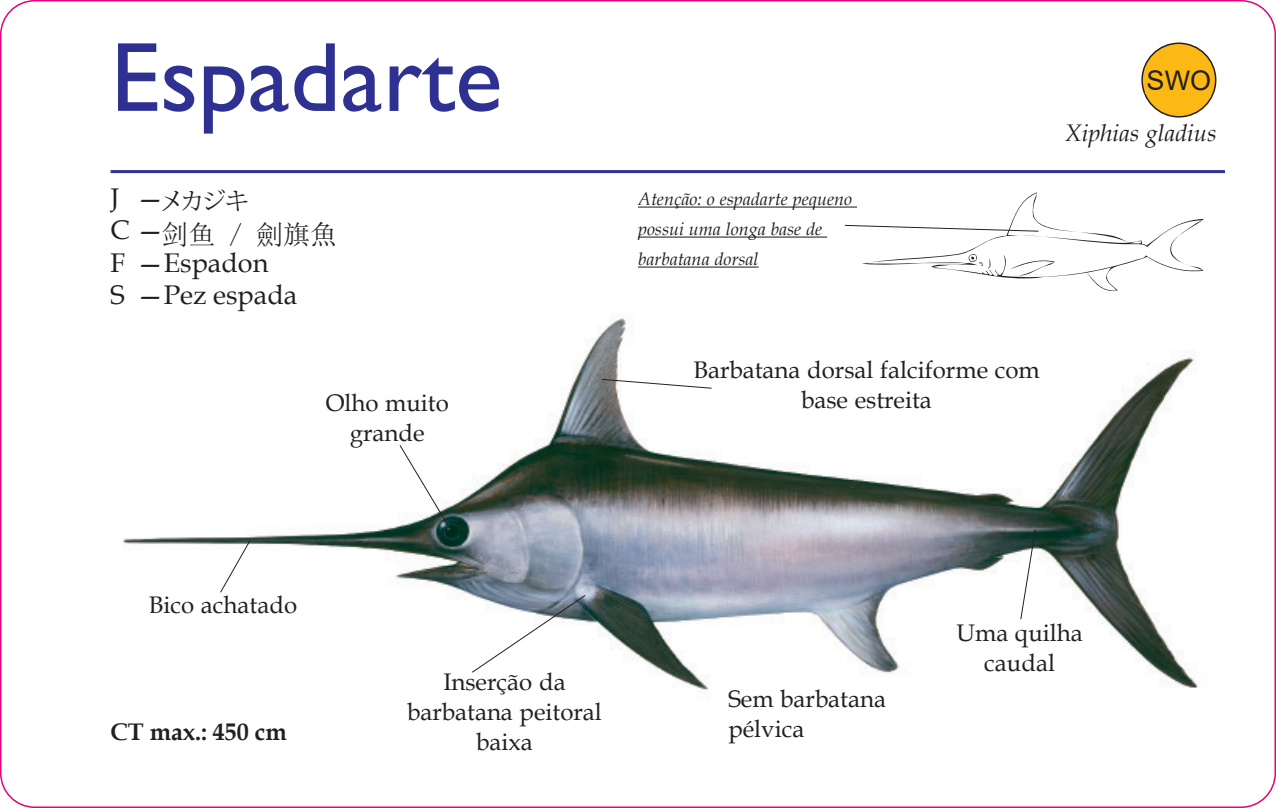
<style>
.page{position:relative;width:1276px;height:808px;background:#fff}
.page>*{position:absolute;margin:0;border:0;box-sizing:border-box;transform-origin:0 0}
.Normal_e{font:99px "Gill Sans";color:#2e3092}
.t1{font:27px "Book Antiqua";color:#231f20}
.t2{font:27px "Sim Sun";color:#231f20}
.t3{font:27px "Arial";color:#231f20}
.Normal_e-2{font:24px/30px "Book Antiqua";color:#231f20;text-align:center}
.Normal_e-3{font:italic 24px "Book Antiqua";color:#231f20}
.Normal_e-4{font:700 24px "Book Antiqua";color:#231f20}
.t4{font:24px "Koz Min Pr 6 N";color:#231f20}
.Normal_e-5{font:italic 18px/30px "Book Antiqua";color:#231f20}
</style>
<div class="page">
<img style="left:122px;top:318px;width:1077px;height:372px">
<hr style="left:111px;top:170px;width:1114px;height:3px;background:#2e3092">
<div style="left:1142px;top:43px;width:73px;height:74px;background:#fcb814;border-radius:50%"></div>
<div style="left:1141px;top:43px;width:75px;height:75px;border:2px solid #231f20;border-radius:50%"></div>
<div style="left:1145px;top:67px;width:67px;height:26px;background:#fcb814"></div>
<svg style="left:1020px;top:529px;width:15px;height:91px"></svg>
<svg style="left:399px;top:445px;width:49px;height:81px"></svg>
<svg style="left:220px;top:540px;width:30px;height:53px"></svg>
<svg style="left:472px;top:595px;width:114px;height:78px"></svg>
<svg style="left:601px;top:379px;width:111px;height:10px"></svg>
<svg style="left:844px;top:192px;width:360px;height:99px"></svg>
<hr style="left:638px;top:207px;width:219px;height:1px;background:#231f20">
<hr style="left:638px;top:237px;width:189px;height:1px;background:#231f20">
<hr style="left:638px;top:267px;width:120px;height:1px;background:#231f20">
<p class="Normal_e" style="left:111px;top:20px;width:393px">Espadarte</p>
<p class="t1" style="left:111px;top:179px;width:10px">J</p>
<p class="t1" style="left:111px;top:211px;width:55px">C —</p>
<p class="t1" style="left:111px;top:244px;width:159px">F —Espadon</p>
<p class="t1" style="left:111px;top:276px;width:188px">S —Pez espada</p>
<p class="t4" style="left:159px;top:188px;width:91px">メカジキ</p>
<p class="t1" style="left:137px;top:179px;width:28px">—</p>
<p class="t2" style="left:162px;top:221px;width:177px">剑鱼 / 劍旗魚</p>
<p class="Normal_e-2" style="left:326px;top:387px;width:125px">Olho muito grande</p>
<p class="Normal_e-5" style="left:638px;top:183px;width:215px">Atenção: o espadarte pequeno possui uma longa base de barbatana dorsal</p>
<p class="t3" style="left:1146px;top:62px;width:66px">SWO</p>
<p class="Normal_e-3" style="left:1064px;top:116px;width:153px">Xiphias gladius</p>
<p class="Normal_e-2" style="left:693px;top:354px;width:348px">Barbatana dorsal falciforme com base estreita</p>
<p class="Normal_e-2" style="left:149px;top:589px;width:150px">Bico achatado</p>
<p class="Normal_e-4" style="left:111px;top:716px;width:178px">CT max.: 450 cm</p>
<p class="Normal_e-2" style="left:407px;top:666px;width:196px">Inserção da barbatana peitoral baixa</p>
<p class="Normal_e-2" style="left:728px;top:683px;width:159px;text-align:left">Sem barbatana pélvica</p>
<p class="Normal_e-2" style="left:956px;top:617px;width:128px">Uma quilha caudal</p>
</div>
